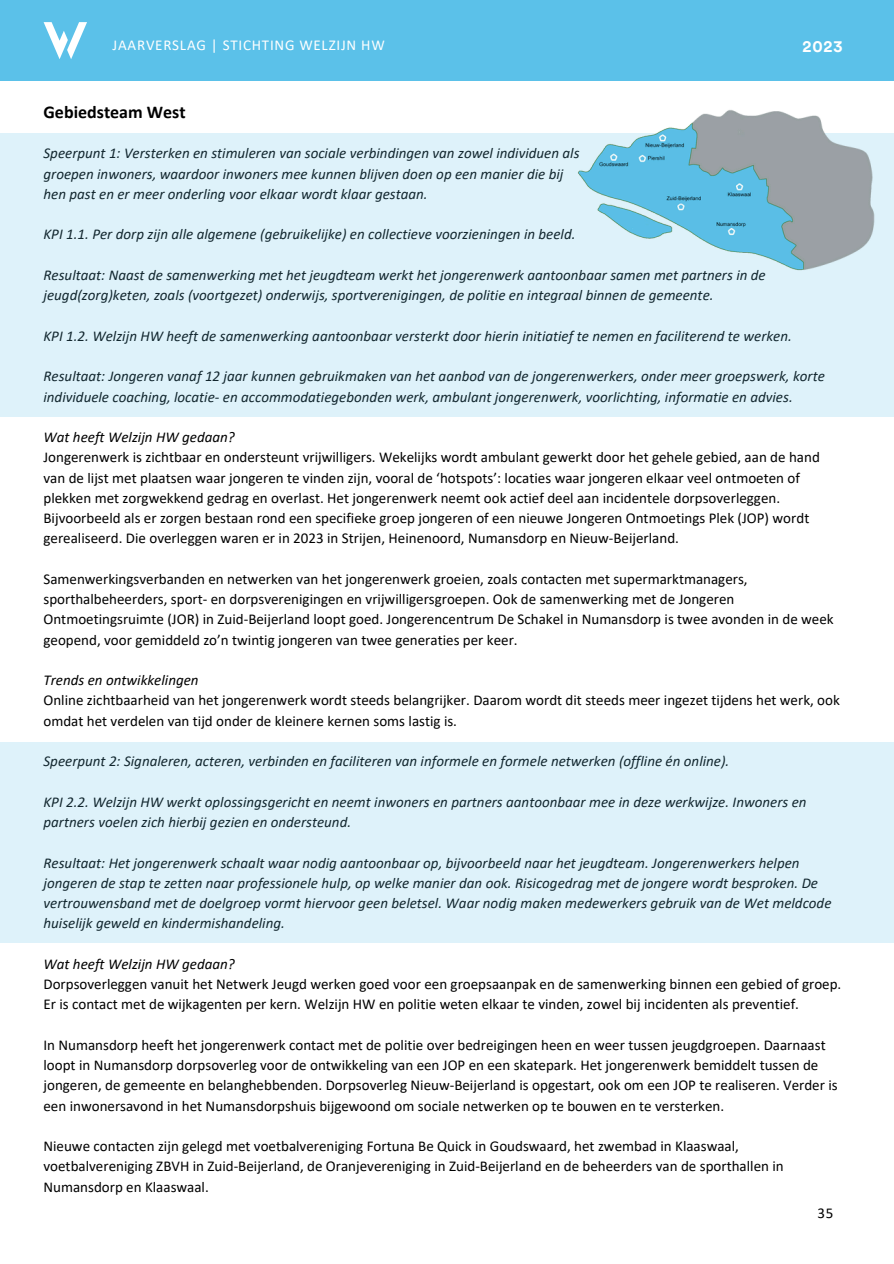
<style>
.page{position:relative;width:894px;height:1264px;background:#fff}
.page>*{position:absolute;margin:0;border:0;box-sizing:border-box;transform-origin:0 0}
.t1{font:700 18px "Calibri";color:#000}
.t2{font:700 16.5px "Circular Std";color:#fff}
.t3{font:15px/20.2px "Calibri";color:#000}
.t4{font:italic 15px/20.2px "Calibri";color:#000}
.t5{font:15px "Calibri";letter-spacing:.05em;color:#fff}
</style>
<div class="page">
<div style="left:0;top:0;width:893px;height:80px;background:#5bc1e9"></div>
<svg style="left:44px;top:22px;width:43px;height:37px"></svg>
<div style="left:0;top:133px;width:893px;height:284px;background:#def2fa"></div>
<div style="left:0;top:742px;width:893px;height:201px;background:#def2fa"></div>
<img style="left:550px;top:80px;width:343px;height:191px">
<p class="t5" style="left:113px;top:39px;width:273px">JAARVERSLAG | STICHTING WELZIJN HW</p>
<p class="t2" style="left:802px;top:39px;width:41px">2023</p>
<p class="t1" style="left:43px;top:104px;width:144px">Gebiedsteam West</p>
<h3 class="t4" style="left:43px;top:144px;width:537px">Speerpunt 1: Versterken en stimuleren van sociale verbindingen van zowel individuen als</h3>
<p class="t4" style="left:43px;top:165px;width:521px">groepen inwoners, waardoor inwoners mee kunnen blijven doen op een manier die bij</p>
<h1 class="t4" style="left:43px;top:185px;width:385px">hen past en er meer onderling voor elkaar wordt klaar gestaan.</h1>
<h2 class="t4" style="left:43px;top:225px;width:533px">KPI 1.1. Per dorp zijn alle algemene (gebruikelijke) en collectieve voorzieningen in beeld.</h2>
<p class="t4" style="left:43px;top:266px;width:723px">Resultaat: Naast de samenwerking met het jeugdteam werkt het jongerenwerk aantoonbaar samen met partners in de jeugd(zorg)keten, zoals (voortgezet) onderwijs, sportverenigingen, de politie en integraal binnen de gemeente.</p>
<p class="t4" style="left:43px;top:327px;width:749px">KPI 1.2. Welzijn HW heeft de samenwerking aantoonbaar versterkt door hierin initiatief te nemen en faciliterend te werken.</p>
<p class="t4" style="left:43px;top:367px;width:782px">Resultaat: Jongeren vanaf 12 jaar kunnen gebruikmaken van het aanbod van de jongerenwerkers, onder meer groepswerk, korte individuele coaching, locatie- en accommodatiegebonden werk, ambulant jongerenwerk, voorlichting, informatie en advies.</p>
<p class="t4" style="left:43px;top:428px;width:193px">Wat heeft Welzijn HW gedaan?</p>
<p class="t3" style="left:43px;top:448px;width:777px">Jongerenwerk is zichtbaar en ondersteunt vrijwilligers. Wekelijks wordt ambulant gewerkt door het gehele gebied, aan de hand van de lijst met plaatsen waar jongeren te vinden zijn, vooral de ‘hotspots’: locaties waar jongeren elkaar veel ontmoeten of plekken met zorgwekkend gedrag en overlast. Het jongerenwerk neemt ook actief deel aan incidentele dorpsoverleggen.<br>Bijvoorbeeld als er zorgen bestaan rond een specifieke groep jongeren of een nieuwe Jongeren Ontmoetings Plek (JOP) wordt gerealiseerd. Die overleggen waren er in 2023 in Strijen, Heinenoord, Numansdorp en Nieuw-Beijerland.</p>
<p class="t3" style="left:43px;top:570px;width:791px">Samenwerkingsverbanden en netwerken van het jongerenwerk groeien, zoals contacten met supermarktmanagers, sporthalbeheerders, sport- en dorpsverenigingen en vrijwilligersgroepen. Ook de samenwerking met de Jongeren Ontmoetingsruimte (JOR) in Zuid-Beijerland loopt goed. Jongerencentrum De Schakel in Numansdorp is twee avonden in de week geopend, voor gemiddeld zo’n twintig jongeren van twee generaties per keer.</p>
<p class="t4" style="left:43px;top:671px;width:157px">Trends en ontwikkelingen</p>
<p class="t3" style="left:43px;top:691px;width:797px">Online zichtbaarheid van het jongerenwerk wordt steeds belangrijker. Daarom wordt dit steeds meer ingezet tijdens het werk, ook omdat het verdelen van tijd onder de kleinere kernen soms lastig is.</p>
<p class="t4" style="left:43px;top:752px;width:687px">Speerpunt 2: Signaleren, acteren, verbinden en faciliteren van informele en formele netwerken (offline én online).</p>
<p class="t4" style="left:43px;top:792px;width:764px">KPI 2.2. Welzijn HW werkt oplossingsgericht en neemt inwoners en partners aantoonbaar mee in deze werkwijze. Inwoners en partners voelen zich hierbij gezien en ondersteund.</p>
<p class="t4" style="left:43px;top:853px;width:789px">Resultaat: Het jongerenwerk schaalt waar nodig aantoonbaar op, bijvoorbeeld naar het jeugdteam. Jongerenwerkers helpen jongeren de stap te zetten naar professionele hulp, op welke manier dan ook. Risicogedrag met de jongere wordt besproken. De vertrouwensband met de doelgroep vormt hiervoor geen beletsel. Waar nodig maken medewerkers gebruik van de Wet meldcode huiselijk geweld en kindermishandeling.</p>
<p class="t4" style="left:43px;top:954px;width:193px">Wat heeft Welzijn HW gedaan?</p>
<p class="t3" style="left:43px;top:975px;width:799px">Dorpsoverleggen vanuit het Netwerk Jeugd werken goed voor een groepsaanpak en de samenwerking binnen een gebied of groep.<br>Er is contact met de wijkagenten per kern. Welzijn HW en politie weten elkaar te vinden, zowel bij incidenten als preventief.</p>
<p class="t3" style="left:43px;top:1035px;width:795px">In Numansdorp heeft het jongerenwerk contact met de politie over bedreigingen heen en weer tussen jeugdgroepen. Daarnaast loopt in Numansdorp dorpsoverleg voor de ontwikkeling van een JOP en een skatepark. Het jongerenwerk bemiddelt tussen de jongeren, de gemeente en belanghebbenden. Dorpsoverleg Nieuw-Beijerland is opgestart, ook om een JOP te realiseren. Verder is een inwonersavond in het Numansdorpshuis bijgewoond om sociale netwerken op te bouwen en te versterken.</p>
<p class="t3" style="left:43px;top:1137px;width:741px">Nieuwe contacten zijn gelegd met voetbalvereniging Fortuna Be Quick in Goudswaard, het zwembad in Klaaswaal, voetbalvereniging ZBVH in Zuid-Beijerland, de Oranjevereniging in Zuid-Beijerland en de beheerders van de sporthallen in<br>Numansdorp en Klaaswaal.</p>
<p class="t3" style="left:817px;top:1204px;width:17px">35</p>
</div>
